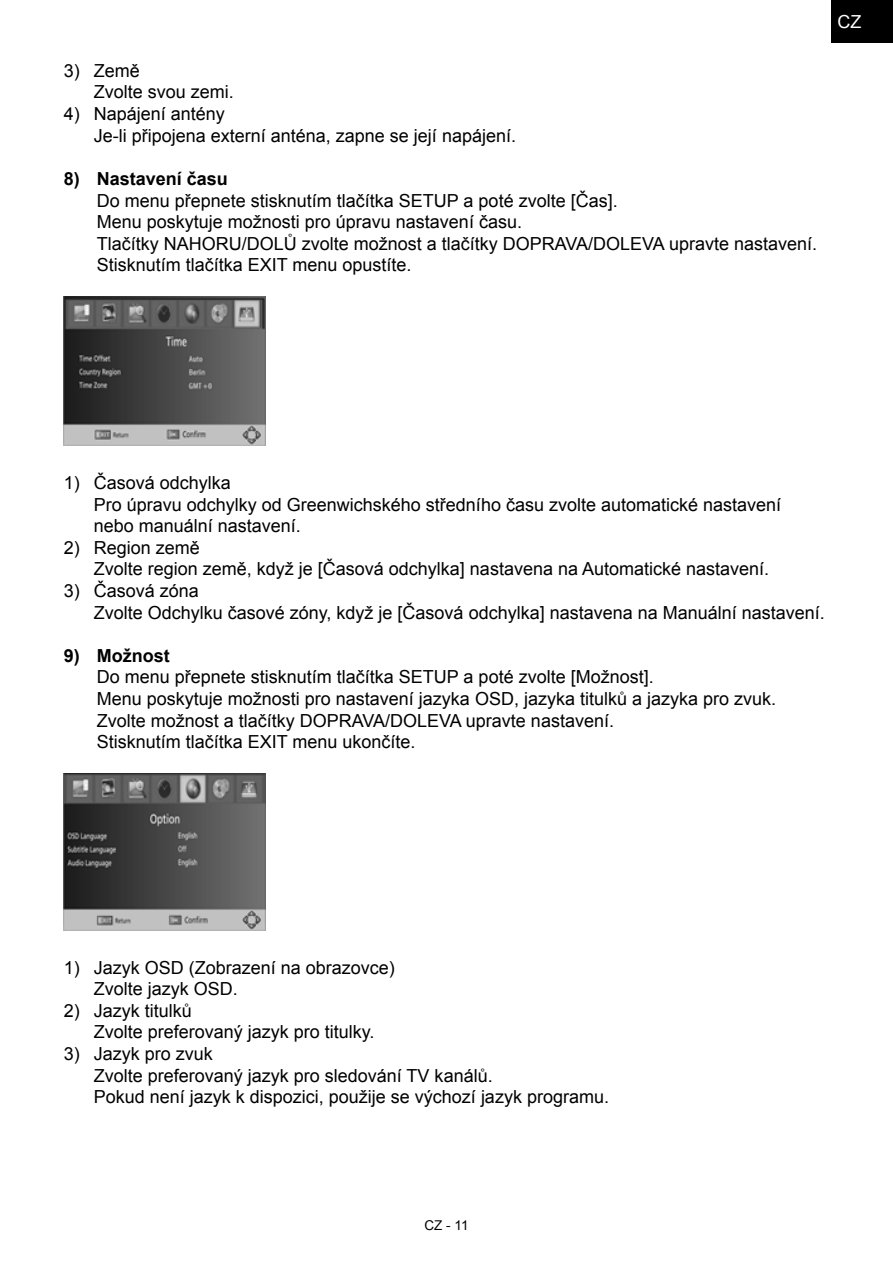
<style>
.page{position:relative;width:893px;height:1263px;background:#fff}
.page>*{position:absolute;margin:0;border:0;box-sizing:border-box;transform-origin:0 0}
.t1{font:18px/21.6px "Arial";color:#000}
.t2{font:700 18px "Arial";color:#000}
.t3{font:18px "Arial";color:#fff}
.t4{font:13.5px "Arial";color:#000}
</style>
<div class="page">
<div style="left:831px;top:0;width:62px;height:43px;background:#000"></div>
<img style="left:64px;top:296px;width:202px;height:150px">
<img style="left:64px;top:773px;width:202px;height:157px">
<p class="t1" style="left:94px;top:60px;width:142px;text-indent:-30px">3) Země<br>Zvolte svou zemi.</p>
<p class="t1" style="left:94px;top:103px;width:424px;text-indent:-30px">4) Napájení antény<br>Je-li připojena externí anténa, zapne se její napájení.</p>
<p class="t2" style="left:64px;top:167px;width:166px">8) Nastavení času</p>
<p class="t1" style="left:97px;top:190px;width:722px">Do menu přepnete stisknutím tlačítka SETUP a poté zvolte [Čas].<br>Menu poskytuje možnosti pro úpravu nastavení času.<br>Tlačítky NAHORU/DOLŮ zvolte možnost a tlačítky DOPRAVA/DOLEVA upravte nastavení.<br>Stisknutím tlačítka EXIT menu opustíte.</p>
<p class="t3" style="left:837px;top:10px;width:25px">CZ</p>
<p class="t1" style="left:94px;top:472px;width:689px;text-indent:-30px">1) Časová odchylka<br>Pro úpravu odchylky od Greenwichského středního času zvolte automatické nastavení nebo manuální nastavení.</p>
<p class="t1" style="left:94px;top:537px;width:677px;text-indent:-30px">2) Region země<br>Zvolte region země, když je [Časová odchylka] nastavena na Automatické nastavení.</p>
<p class="t1" style="left:94px;top:580px;width:733px;text-indent:-30px">3) Časová zóna<br>Zvolte Odchylku časové zóny, když je [Časová odchylka] nastavena na Manuální nastavení.</p>
<p class="t2" style="left:64px;top:643px;width:107px">9) Možnost</p>
<p class="t1" style="left:97px;top:666px;width:681px">Do menu přepnete stisknutím tlačítka SETUP a poté zvolte [Možnost].<br>Menu poskytuje možnosti pro nastavení jazyka OSD, jazyka titulků a jazyka pro zvuk.<br>Zvolte možnost a tlačítky DOPRAVA/DOLEVA upravte nastavení.<br>Stisknutím tlačítka EXIT menu ukončíte.</p>
<p class="t1" style="left:94px;top:956px;width:303px;text-indent:-30px">1) Jazyk OSD (Zobrazení na obrazovce)<br>Zvolte jazyk OSD.</p>
<p class="t1" style="left:94px;top:1000px;width:282px;text-indent:-30px">2) Jazyk titulků<br>Zvolte preferovaný jazyk pro titulky.</p>
<p class="t1" style="left:94px;top:1043px;width:517px;text-indent:-30px">3) Jazyk pro zvuk<br>Zvolte preferovaný jazyk pro sledování TV kanálů.<br>Pokud není jazyk k dispozici, použije se výchozí jazyk programu.</p>
<p class="t4" style="left:424px;top:1217px;width:46px">CZ - 11</p>
</div>
